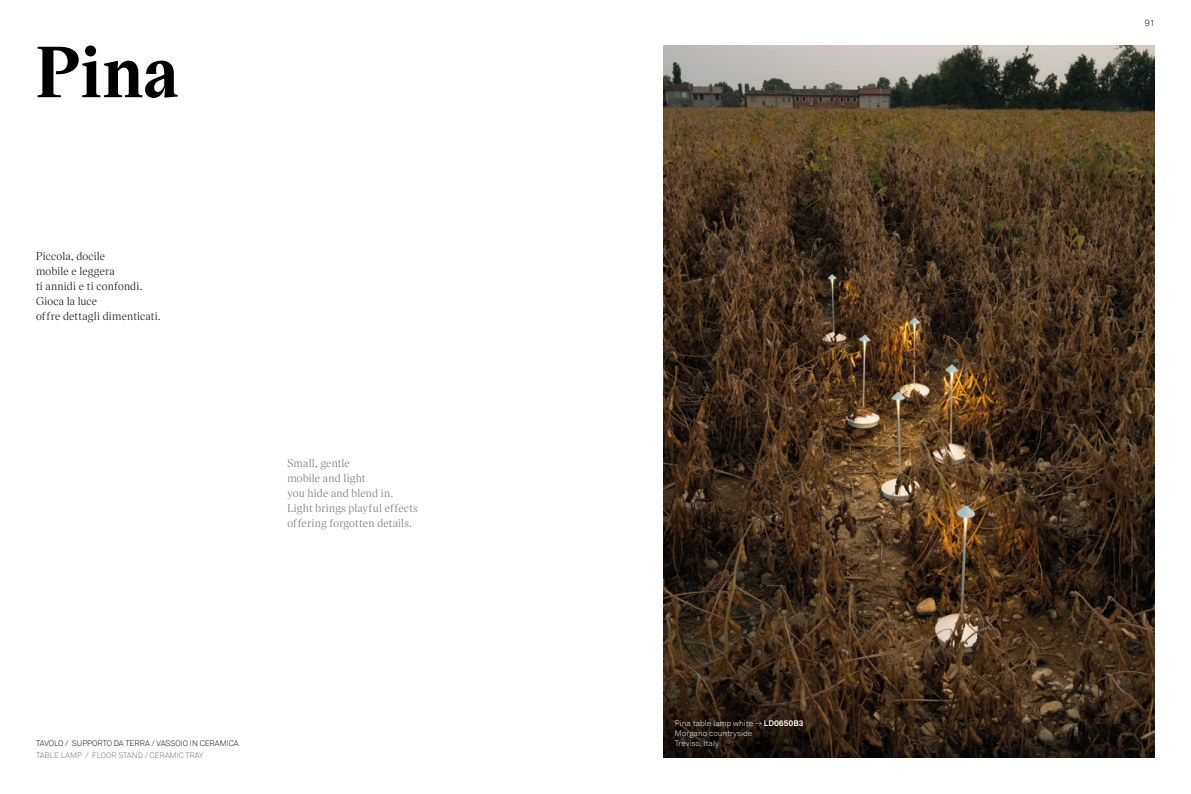
<style>
.page{position:relative;width:1191px;height:794px;background:#fff}
.page>*{position:absolute;margin:0;border:0;box-sizing:border-box;transform-origin:0 0}
.t1{font:700 70px "Victor Serif";color:#000}
.t2{font:11px/15px "Victor Serif";letter-spacing:.015em;color:#706f6f}
.t3{font:11px/15px "Victor Serif";letter-spacing:.02em;color:#000}
.t4{font:300 9px "Akkurat";color:#000}
.t5{font:300 8px/10px "Akkurat LL";color:#fff}
.t6{font:300 8px "Akkurat";color:#000}
.t7{font:300 8px "Akkurat";color:#706f6f}
.s1{font-weight:700}
</style>
<div class="page">
<img style="left:663px;top:45px;width:492px;height:713px">
<h1 class="t1" style="left:36px;top:26px;width:144px">Pina</h1>
<p class="t3" style="left:36px;top:249px;width:126px">Piccola, docile<br>mobile e leggera<br>ti annidi e ti confondi.<br>Gioca la luce<br>offre dettagli dimenticati.</p>
<p class="t2" style="left:287px;top:455px;width:132px">Small, gentle<br>mobile and light<br>you hide and blend in.<br>Light brings playful effects offering forgotten details.</p>
<p class="t6" style="left:36px;top:738px;width:204px">TAVOLO / SUPPORTO DA TERRA / VASSOIO IN CERAMICA</p>
<p class="t7" style="left:36px;top:750px;width:169px">TABLE LAMP / FLOOR STAND / CERAMIC TRAY</p>
<p class="t5" style="left:675px;top:718px;width:130px">Pina table lamp white → <span class="s1">LD0650B3<br></span>Morgano countryside<br>Treviso, Italy</p>
<p class="t4" style="left:1144px;top:18px;width:12px">91</p>
</div>
